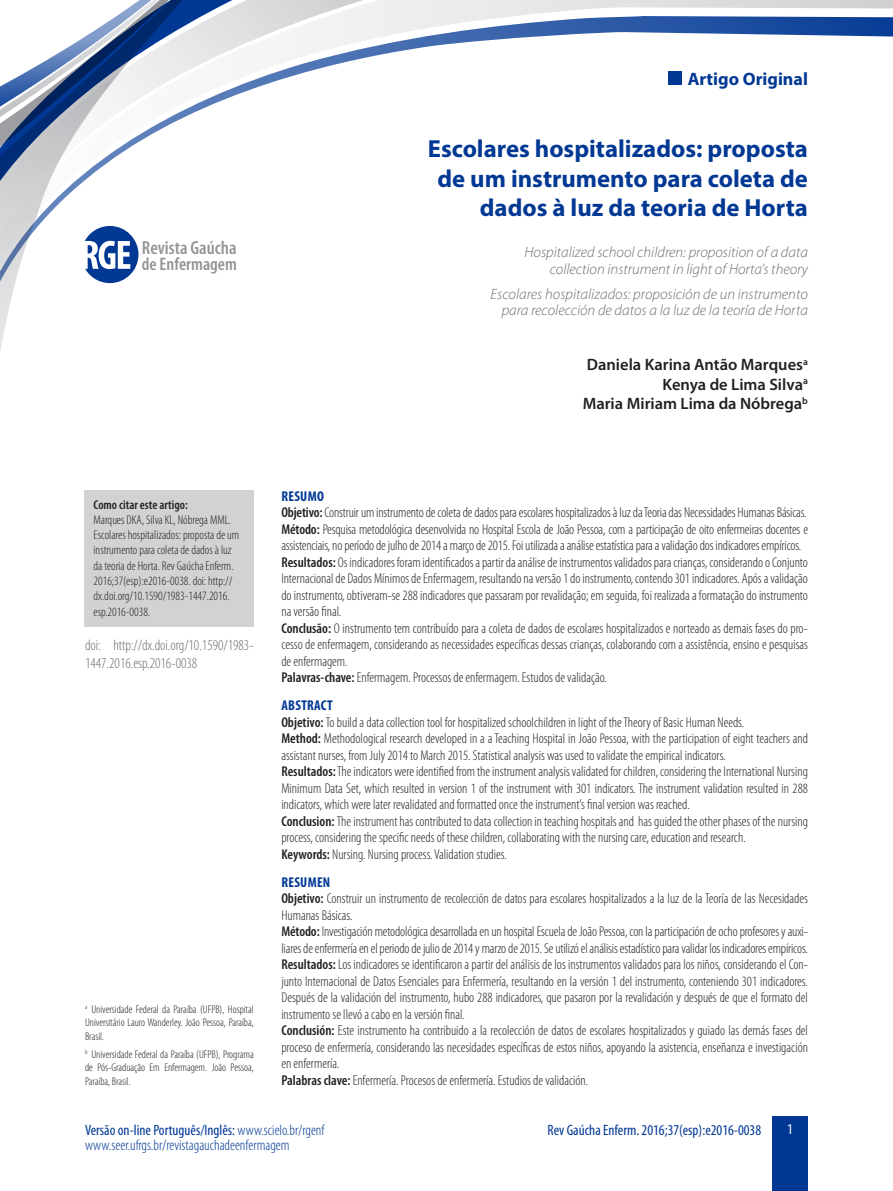
<style>
.page{position:relative;width:893px;height:1191px;background:#fff}
.page>*{position:absolute;margin:0;border:0;box-sizing:border-box;transform-origin:0 0}
.título1{font:700 24.75px/29.7px "Myriad Pro";color:#003894;text-align:right}
.t1{font:600 condensed 19.05px "Myriad Pro";color:#939598}
.t2{font:600 condensed 18.15px "Myriad Pro";color:#939598}
.t3{font:700 18px "Myriad Pro";color:#003894}
.autores{font:600 16.5px "Myriad Pro";color:#231f20}
.título2{font:italic 300 15px/16.5px "Myriad Pro";color:#6c6d70;text-align:right}
.t4{font:condensed 15px "Myriad Pro";color:#003894}
.DOI{font:300 condensed 15px/18px "Myriad Pro";color:#6c6d70}
.t5{font:300 condensed 15px "Myriad Pro";color:#003894}
.t6{font:condensed 15px "Myriad Pro";color:#fff}
.resumo_texto{font:300 condensed 14.25px/16.5px "Myriad Pro";color:#231f20}
.resumo_título{font:700 condensed 14.25px "Myriad Pro";letter-spacing:.02em;color:#003894}
.como_citar_texto{font:300 condensed 12.75px/15.3px "Myriad Pro";color:#231f20}
.como_citar_título{font:600 condensed 12.75px "Myriad Pro";color:#231f20}
.rodapé{font:300 condensed 11.25px/13.5px "Myriad Pro";color:#231f20;text-align:justify}
.s1{font-weight:600}
.s2{font-weight:300}
</style>
<div class="page">
<div style="left:772px;top:1116px;width:36px;height:75px;background:#003894"></div>
<svg style="left:202px;top:0;width:691px;height:109px"></svg>
<svg style="left:0;top:0;width:202px;height:495px"></svg>
<svg style="left:85px;top:226px;width:53px;height:57px"></svg>
<div style="left:668px;top:72px;width:14px;height:13px;background:#003894"></div>
<div style="left:85px;top:490px;width:169px;height:136px;background:#d1d2d4"></div>
<h2 class="t1" style="left:142px;top:237px;width:96px">Revista Gaúcha</h2>
<p class="t2" style="left:142px;top:254px;width:96px">de Enfermagem</p>
<p class="t3" style="left:688px;top:67px;width:122px">Artigo Original</p>
<p class="título1" style="left:428px;top:133px;width:382px">Escolares hospitalizados: proposta de um instrumento para coleta de dados à luz da teoria de Horta</p>
<p class="título2" style="left:524px;top:244px;width:285px">Hospitalized school children: proposition of a data collection instrument in light of Horta’s theory</p>
<p class="título2" style="left:491px;top:286px;width:319px">Escolares hospitalizados: proposición de un instrumento para recolección de datos a la luz de la teoría de Horta</p>
<p class="autores" style="left:587px;top:355px;width:223px">Daniela Karina Antão Marques<sup>a</sup></p>
<p class="autores" style="left:663px;top:375px;width:147px">Kenya de Lima Silva<sup>a</sup></p>
<p class="autores" style="left:583px;top:394px;width:227px">Maria Miriam Lima da Nóbrega<sup>b</sup></p>
<p class="como_citar_título" style="left:94px;top:497px;width:96px">Como citar este artigo:</p>
<p class="como_citar_texto" style="left:94px;top:512px;width:147px">Marques DKA, Silva KL, Nóbrega MML.<br>Escolares hospitalizados: proposta de um instrumento para coleta de dados à luz da teoria de Horta. Rev Gaúcha Enferm.<br>2016;37(esp):e2016-0038. doi: http:// dx.doi.org/10.1590/1983-1447.2016. esp.2016-0038.</p>
<p class="DOI" style="left:85px;top:637px;width:170px">doi: http://dx.doi.org/10.1590/1983-<br>1447.2016.esp.2016-0038</p>
<p class="rodapé" style="left:85px;top:1002px;width:170px"><sup>a</sup> Universidade Federal da Paraíba (UFPB), Hospital Universitário Lauro Wanderley. João Pessoa, Paraíba, Brasil.</p>
<p class="rodapé" style="left:85px;top:1047px;width:170px"><sup>b</sup> Universidade Federal da Paraíba (UFPB), Programa de Pós-Graduação Em Enfermagem. João Pessoa, Paraíba, Brasil.</p>
<p class="resumo_título" style="left:281px;top:488px;width:44px">RESUMO</p>
<p class="resumo_texto" style="left:281px;top:505px;width:527px"><span class="s1">Objetivo:</span> Construir um instrumento de coleta de dados para escolares hospitalizados à luz da Teoria das Necessidades Humanas Básicas.</p>
<p class="resumo_texto" style="left:281px;top:521px;width:528px"><span class="s1">Método:</span> Pesquisa metodológica desenvolvida no Hospital Escola de João Pessoa, com a participação de oito enfermeiras docentes e assistenciais, no período de julho de 2014 a março de 2015. Foi utilizada a análise estatística para a validação dos indicadores empíricos.</p>
<p class="resumo_texto" style="left:281px;top:554px;width:528px;text-align:justify"><span class="s1">Resultados:</span> Os indicadores foram identificados a partir da análise de instrumentos validados para crianças, considerando o Conjunto Internacional de Dados Mínimos de Enfermagem, resultando na versão 1 do instrumento, contendo 301 indicadores. Após a validação do instrumento, obtiveram-se 288 indicadores que passaram por revalidação; em seguida, foi realizada a formatação do instrumento na versão final.</p>
<p class="resumo_texto" style="left:281px;top:620px;width:528px;text-align:justify"><span class="s1">Conclusão:</span> O instrumento tem contribuído para a coleta de dados de escolares hospitalizados e norteado as demais fases do pro&shy;cesso de enfermagem, considerando as necessidades específicas dessas crianças, colaborando com a assistência, ensino e pesquisas de enfermagem.</p>
<p class="resumo_texto" style="left:281px;top:670px;width:327px"><span class="s1">Palavras-chave:</span> Enfermagem. Processos de enfermagem. Estudos de validação.</p>
<p class="resumo_título" style="left:281px;top:697px;width:53px">ABSTRACT</p>
<p class="resumo_texto" style="left:281px;top:714px;width:464px"><span class="s1">Objetivo:</span> To build a data collection tool for hospitalized schoolchildren in light of the Theory of Basic Human Needs.</p>
<p class="resumo_texto" style="left:281px;top:730px;width:528px"><span class="s1">Method:</span> Methodological research developed in a a Teaching Hospital in João Pessoa, with the participation of eight teachers and assistant nurses, from July 2014 to March 2015. Statistical analysis was used to validate the empirical indicators.</p>
<p class="resumo_texto" style="left:281px;top:763px;width:528px;text-align:justify"><span class="s1">Resultados:</span> The indicators were identified from the instrument analysis validated for children, considering the International Nursing Minimum Data Set, which resulted in version 1 of the instrument with 301 indicators. The instrument validation resulted in 288 indicators, which were later revalidated and formatted once the instrument’s final version was reached.</p>
<p class="resumo_texto" style="left:281px;top:813px;width:528px"><span class="s1">Conclusion:</span> The instrument has contributed to data collection in teaching hospitals and has guided the other phases of the nursing process, considering the specific needs of these children, collaborating with the nursing care, education and research.</p>
<p class="resumo_texto" style="left:281px;top:846px;width:227px"><span class="s1">Keywords:</span> Nursing. Nursing process. Validation studies.</p>
<p class="resumo_título" style="left:281px;top:874px;width:50px">RESUMEN</p>
<p class="resumo_texto" style="left:281px;top:890px;width:528px"><span class="s1">Objetivo:</span> Construir un instrumento de recolección de datos para escolares hospitalizados a la luz de la Teoría de las Necesidades<br>Humanas Básicas.</p>
<p class="resumo_texto" style="left:281px;top:923px;width:528px"><span class="s1">Método:</span> Investigación metodológica desarrollada en un hospital Escuela de João Pessoa, con la participación de ocho profesores y auxi&shy;liares de enfermería en el periodo de julio de 2014 y marzo de 2015. Se utilizó el análisis estadístico para validar los indicadores empíricos.</p>
<p class="resumo_texto" style="left:281px;top:956px;width:528px;text-align:justify"><span class="s1">Resultados:</span> Los indicadores se identificaron a partir del análisis de los instrumentos validados para los niños, considerando el Con&shy;junto Internacional de Datos Esenciales para Enfermería, resultando en la versión 1 del instrumento, conteniendo 301 indicadores.<br>Después de la validación del instrumento, hubo 288 indicadores, que pasaron por la revalidación y después de que el formato del instrumento se llevó a cabo en la versión final.</p>
<p class="resumo_texto" style="left:281px;top:1022px;width:528px;text-align:justify"><span class="s1">Conclusión:</span> Este instrumento ha contribuido a la recolección de datos de escolares hospitalizados y guiado las demás fases del proceso de enfermería, considerando las necesidades específicas de estos niños, apoyando la asistencia, enseñanza e investigación en enfermería.</p>
<p class="resumo_texto" style="left:281px;top:1072px;width:308px"><span class="s1">Palabras clave:</span> Enfermería. Procesos de enfermería. Estudios de validación.</p>
<p class="t4" style="left:85px;top:1122px;width:241px">Versão on-line Português/Inglês: <span class="s2">www.scielo.br/rgenf</span></p>
<p class="t4" style="left:548px;top:1122px;width:215px">Rev Gaúcha Enferm. 2016;37(esp):e2016-0038</p>
<p class="t6" style="left:787px;top:1121px;width:7px">1</p>
<p class="t5" style="left:85px;top:1137px;width:206px">www.seer.ufrgs.br/revistagauchadeenfermagem</p>
</div>
